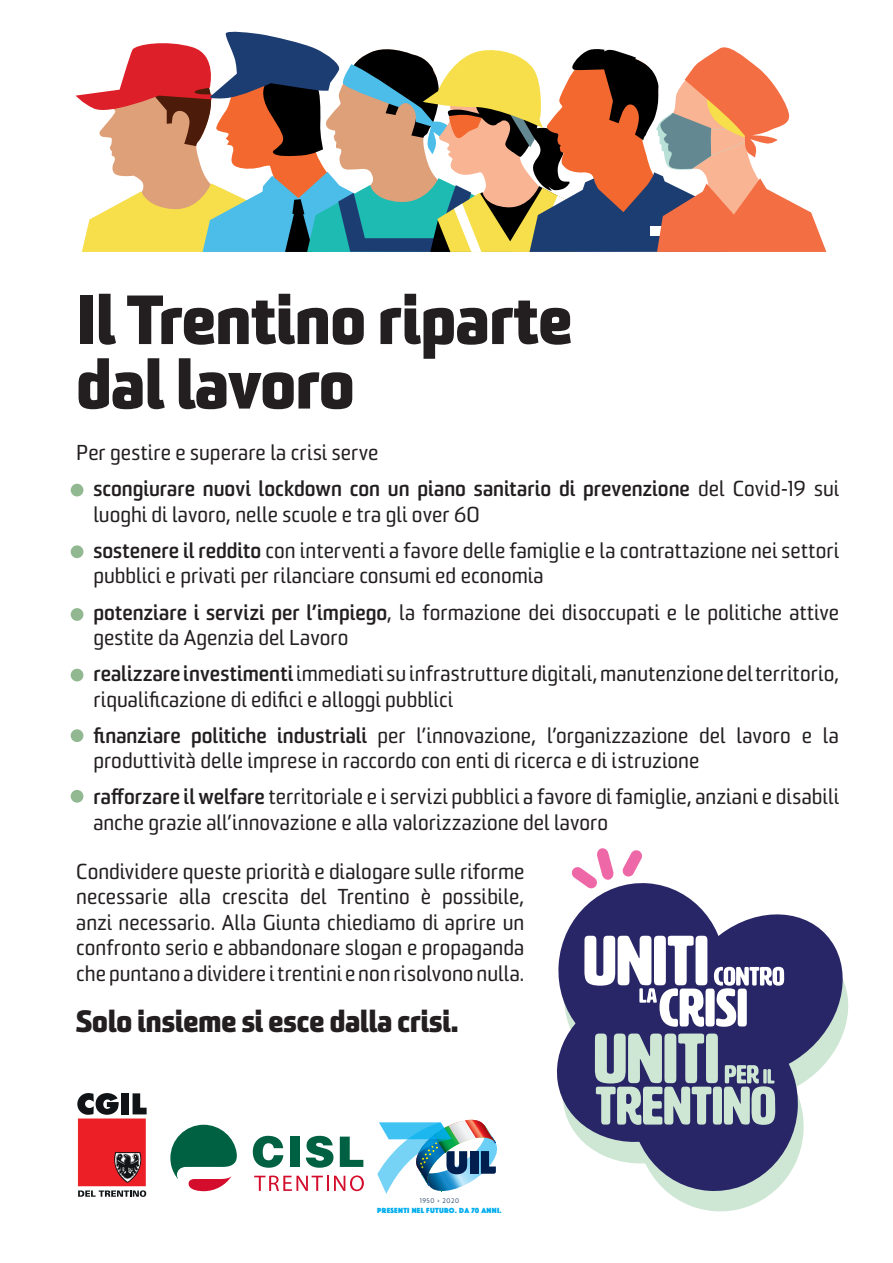
<style>
.page{position:relative;width:893px;height:1263px;background:#fff}
.page>*{position:absolute;margin:0;border:0;box-sizing:border-box;transform-origin:0 0}
.t1{font:800 67.5px "Sommet";color:#231f20}
.t2{font:800 30px "Sommet";color:#231f20}
.t3{font:21px/25.5px "Sommet";letter-spacing:.005em;color:#231f20}
.t4{font:700 21px/25.5px "Sommet";color:#231f20}
.t5{font:7.65px "Phosphate Solid";letter-spacing:.04em;color:#00aeef}
.t6{font:300 7.35px "Agenda";letter-spacing:.075em;color:#162f56}
.s1{font-weight:400}
.s2{font-weight:700}
</style>
<div class="page">
<svg style="left:556px;top:848px;width:293px;height:364px"></svg>
<div style="left:71px;top:484px;width:12px;height:12px;background:#91b890;border-radius:50%"></div>
<div style="left:71px;top:545px;width:12px;height:13px;background:#91b890;border-radius:50%"></div>
<div style="left:71px;top:608px;width:12px;height:13px;background:#91b890;border-radius:50%"></div>
<div style="left:71px;top:669px;width:12px;height:12px;background:#91b890;border-radius:50%"></div>
<div style="left:71px;top:729px;width:12px;height:13px;background:#91b890;border-radius:50%"></div>
<div style="left:71px;top:790px;width:12px;height:13px;background:#91b890;border-radius:50%"></div>
<svg style="left:76px;top:31px;width:750px;height:221px"></svg>
<svg style="left:253px;top:1136px;width:30px;height:32px"></svg>
<div style="left:290px;top:1136px;width:9px;height:31px;background:#006142"></div>
<svg style="left:306px;top:1136px;width:27px;height:32px"></svg>
<svg style="left:340px;top:1136px;width:23px;height:31px"></svg>
<svg style="left:170px;top:1125px;width:67px;height:66px"></svg>
<svg style="left:254px;top:1175px;width:110px;height:16px"></svg>
<svg style="left:77px;top:1093px;width:70px;height:104px"></svg>
<svg style="left:377px;top:1120px;width:121px;height:74px"></svg>
<p class="t1" style="left:76px;top:277px;width:497px">Il Trentino riparte</p>
<p class="t1" style="left:76px;top:342px;width:280px">dal lavoro</p>
<p class="t3" style="left:76px;top:440px;width:304px">Per gestire e superare la crisi serve</p>
<p class="t4" style="left:93px;top:476px;width:747px">scongiurare nuovi lockdown con un piano sanitario di prevenzione <span class="s1">del Covid-19 sui luoghi di lavoro, nelle scuole e tra gli over 60</span></p>
<p class="t3" style="left:93px;top:538px;width:747px"><span class="s2">sostenere il reddito</span> con interventi a favore delle famiglie e la contrattazione nei settori pubblici e privati per rilanciare consumi ed economia</p>
<p class="t3" style="left:93px;top:599px;width:747px"><span class="s2">potenziare i servizi per l’impiego</span>, la formazione dei disoccupati e le politiche attive gestite da Agenzia del Lavoro</p>
<p class="t3" style="left:93px;top:661px;width:747px"><span class="s2">realizzare investimenti</span> immediati su infrastrutture digitali, manutenzione del territorio, riqualificazione di edifici e alloggi pubblici</p>
<p class="t3" style="left:93px;top:722px;width:747px"><span class="s2">finanziare politiche industriali</span> per l’innovazione, l’organizzazione del lavoro e la produttività delle imprese in raccordo con enti di ricerca e di istruzione</p>
<p class="t3" style="left:93px;top:784px;width:747px"><span class="s2">rafforzare il welfare</span> territoriale e i servizi pubblici a favore di famiglie, anziani e disabili anche grazie all’innovazione e alla valorizzazione del lavoro</p>
<p class="t3" style="left:76px;top:858px;width:450px;text-align:justify">Condividere queste priorità e dialogare sulle riforme necessarie alla crescita del Trentino è possibile, anzi necessario. Alla Giunta chiediamo di aprire un confronto serio e abbandonare slogan e propaganda che puntano a dividere i trentini e non risolvono nulla.</p>
<p class="t2" style="left:76px;top:1003px;width:384px">Solo insieme si esce dalla crisi.</p>
<p class="t6" style="left:420px;top:1196px;width:41px">1950 &gt; 2020</p>
<p class="t5" style="left:377px;top:1205px;width:126px">PRESENTI NEL FUTURO. DA 70 ANNI.</p>
</div>
